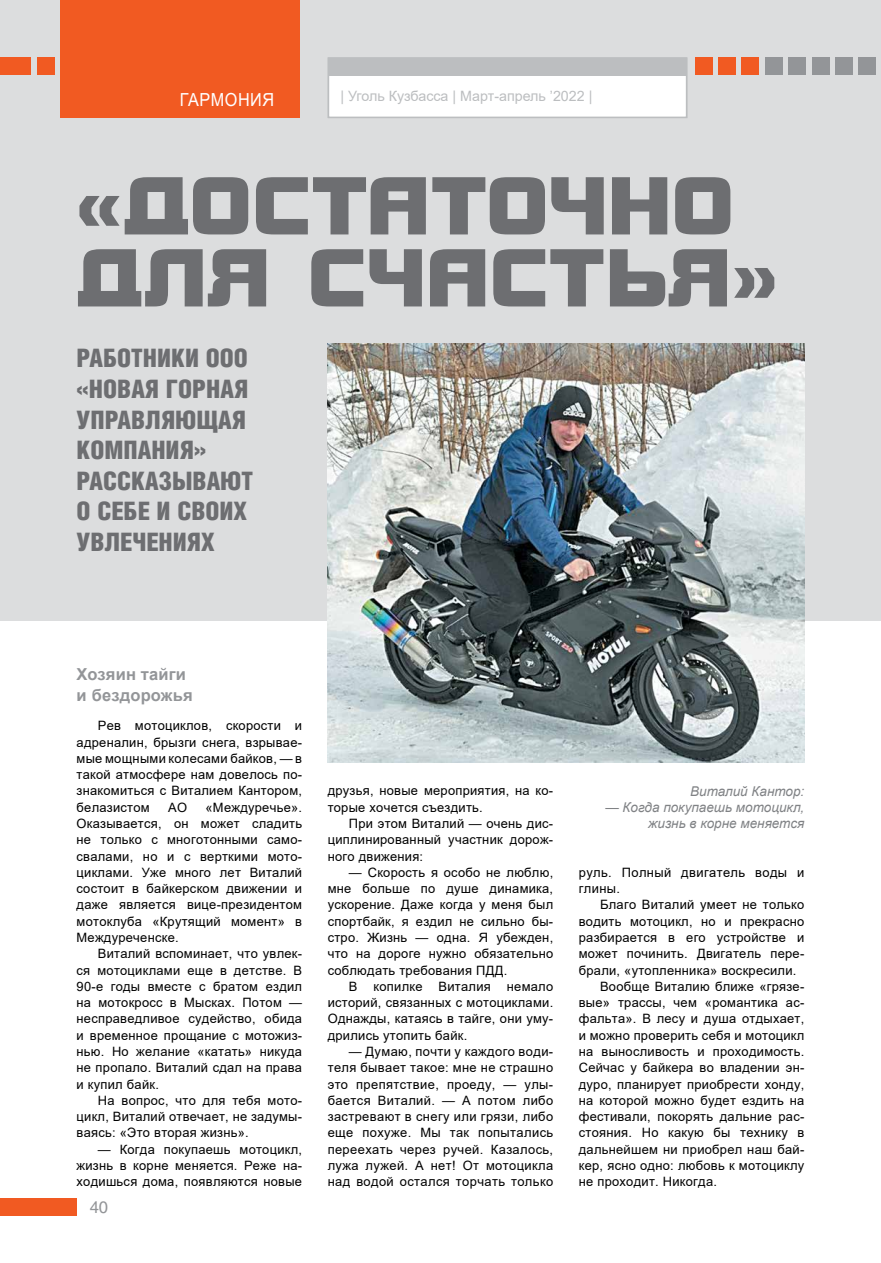
<style>
.page{position:relative;width:881px;height:1263px;background:#fff}
.page>*{position:absolute;margin:0;border:0;box-sizing:border-box;transform-origin:0 0}
.t1{font:900 25.5px/30.6px "Helios Cond";color:#6d6e71}
.t2{font:18px "Arial";letter-spacing:.035em;color:#fff;scale:.9 1}
.t3{font:700 16.5px/21px "Arial";letter-spacing:.01em;color:#939598}
.t4{font:16.5px "Helios";color:#939598}
.t5{font:15px "Franklin Gothic";color:#bcbec0}
.t6{font:14.25px "Arial";color:#bcbec0}
.t7{font:italic 13.5px/16.2px "Arial";color:#808285;text-align:right}
.t8{font:12.9px/16.4px "Arial";letter-spacing:.02em;color:#000;text-align:justify}
</style>
<div class="page">
<div style="left:0;top:0;width:880px;height:621px;background:#dcddde"></div>
<img style="left:327px;top:343px;width:477px;height:420px">
<div style="left:858px;top:58px;width:17px;height:17px;background:#939598"></div>
<div style="left:835px;top:58px;width:17px;height:17px;background:#939598"></div>
<div style="left:811px;top:58px;width:17px;height:17px;background:#939598"></div>
<div style="left:788px;top:58px;width:17px;height:17px;background:#939598"></div>
<div style="left:765px;top:58px;width:17px;height:17px;background:#939598"></div>
<div style="left:327px;top:57px;width:360px;height:61px;background:#fff;border:2px solid #bcbec0"></div>
<div style="left:327px;top:59px;width:359px;height:17px;background:#bcbec0"></div>
<div style="left:60px;top:1px;width:240px;height:117px;background:#f15a22"></div>
<div style="left:0;top:1198px;width:77px;height:17px;background:#f15a22"></div>
<div style="left:37px;top:58px;width:17px;height:17px;background:#f15a22"></div>
<div style="left:0;top:58px;width:30px;height:17px;background:#f15a22"></div>
<div style="left:741px;top:58px;width:17px;height:17px;background:#f15a22"></div>
<div style="left:718px;top:58px;width:17px;height:17px;background:#f15a22"></div>
<div style="left:694px;top:58px;width:17px;height:17px;background:#f15a22"></div>
<svg style="left:78px;top:249px;width:696px;height:57px"></svg>
<svg style="left:79px;top:177px;width:651px;height:57px"></svg>
<h2 class="t2" style="left:180px;top:87px;width:106px">ГАРМОНИЯ</h2>
<p class="t5" style="left:340px;top:87px;width:256px">| Уголь Кузбасса | Июль-август ’2018 |</p>
<p class="t6" style="left:340px;top:86px;width:253px">| Уголь Кузбасса | Март-апрель ’2022 |</p>
<h1 class="t1" style="left:77px;top:343px;width:178px">РАБОТНИКИ ООО «НОВАЯ ГОРНАЯ<br>УПРАВЛЯЮЩАЯ<br>КОМПАНИЯ»<br>РАССКАЗЫВАЮТ<br>О СЕБЕ И СВОИХ<br>УВЛЕЧЕНИЯХ</h1>
<p class="t3" style="left:77px;top:663px;width:118px">Хозяин тайги и бездорожья</p>
<p class="t8" style="left:77px;top:717px;width:227px;text-indent:21px">Рев мотоциклов, скорости и адреналин, брызги снега, взрывае&shy;мые мощными колесами байков, — в такой атмосфере нам довелось по&shy;знакомиться с Виталием Кантором, белазистом</p>
<p class="t8" style="left:168px;top:799px;width:20px">АО</p>
<p class="t8" style="left:77px;top:799px;width:227px;text-indent:129px">«Междуречье».<br>Оказывается, он может сладить не только с многотонными само&shy;свалами, но и с верткими мото&shy;циклами. Уже много лет Виталий состоит в байкерском движении и даже является вице-президентом мотоклуба «Крутящий момент» в Междуреченске.</p>
<p class="t8" style="left:77px;top:945px;width:227px;text-indent:21px">Виталий вспоминает, что увлек&shy;ся мотоциклами еще в детстве. В 90-е годы вместе с братом ездил на мотокросс в Мысках. Потом — несправедливое судейство, обида и временное прощание с мотожиз&shy;нью. Но желание «катать» никуда не пропало. Виталий сдал на права и купил байк.</p>
<p class="t8" style="left:77px;top:1092px;width:227px;text-indent:21px">На вопрос, что для тебя мото&shy;цикл, Виталий отвечает, не задумы&shy;ваясь: «Это вторая жизнь».</p>
<p class="t8" style="left:77px;top:1141px;width:227px;text-indent:21px">— Когда покупаешь мотоцикл, жизнь в корне меняется. Реже на&shy;ходишься дома, появляются новые</p>
<p class="t4" style="left:90px;top:1197px;width:20px">40</p>
<p class="t8" style="left:327px;top:783px;width:227px">друзья, новые мероприятия, на ко&shy;торые хочется съездить.</p>
<p class="t8" style="left:327px;top:815px;width:227px;text-indent:21px">При этом Виталий — очень дис&shy;циплинированный участник дорож&shy;ного движения:</p>
<p class="t8" style="left:327px;top:864px;width:227px;text-indent:21px">— Скорость я особо не люблю, мне больше по душе динамика, ускорение. Даже когда у меня был спортбайк, я ездил не сильно бы&shy;стро. Жизнь — одна. Я убежден, что на дороге нужно обязательно соблюдать требования ПДД.</p>
<p class="t8" style="left:327px;top:978px;width:227px;text-indent:21px">В копилке Виталия немало историй, связанных с мотоциклами.<br>Однажды, катаясь в тайге, они уму&shy;дрились утопить байк.</p>
<p class="t8" style="left:327px;top:1043px;width:227px;text-indent:21px">— Думаю, почти у каждого води&shy;теля бывает такое: мне не страшно это препятствие, проеду, — улы&shy;бается Виталий. — А потом либо застревают в снегу или грязи, либо еще похуже. Мы так попытались переехать через ручей. Казалось, лужа лужей. А нет! От мотоцикла над водой остался торчать только</p>
<p class="t7" style="left:690px;top:783px;width:116px">Виталий Кантор:</p>
<p class="t7" style="left:605px;top:799px;width:200px">— Когда покупаешь мотоцикл, жизнь в корне меняется</p>
<p class="t8" style="left:578px;top:864px;width:227px">руль. Полный двигатель воды и глины.</p>
<p class="t8" style="left:600px;top:896px;width:206px">Благо Виталий умеет не только</p>
<p class="t8" style="left:578px;top:913px;width:227px">водить мотоцикл, но и прекрасно</p>
<p class="t8" style="left:578px;top:929px;width:227px">разбирается в его устройстве и</p>
<p class="t8" style="left:578px;top:945px;width:227px">может починить. Двигатель пере-</p>
<p class="t8" style="left:578px;top:962px;width:219px">брали, «утопленника» воскресили.</p>
<p class="t8" style="left:600px;top:978px;width:206px">Вообще Виталию ближе «грязе-</p>
<p class="t8" style="left:578px;top:994px;width:227px">вые» трассы, чем «романтика ас-</p>
<p class="t8" style="left:578px;top:1011px;width:227px">фальта». В лесу и душа отдыхает,</p>
<p class="t8" style="left:578px;top:1027px;width:227px">и можно проверить себя и мотоцикл</p>
<p class="t8" style="left:578px;top:1043px;width:227px">на выносливость и проходимость.</p>
<p class="t8" style="left:578px;top:1059px;width:227px">Сейчас у байкера во владении эн-</p>
<p class="t8" style="left:578px;top:1076px;width:227px">дуро, планирует приобрести хонду,</p>
<p class="t8" style="left:578px;top:1092px;width:227px">на которой можно будет ездить на</p>
<p class="t8" style="left:578px;top:1108px;width:227px">фестивали, покорять дальние рас-</p>
<p class="t8" style="left:578px;top:1125px;width:227px">стояния. Но какую бы технику в</p>
<p class="t8" style="left:578px;top:1141px;width:227px">дальнейшем ни приобрел наш бай-</p>
<p class="t8" style="left:578px;top:1157px;width:227px">кер, ясно одно: любовь к мотоциклу</p>
<p class="t8" style="left:578px;top:1173px;width:140px">не проходит. Никогда.</p>
</div>
